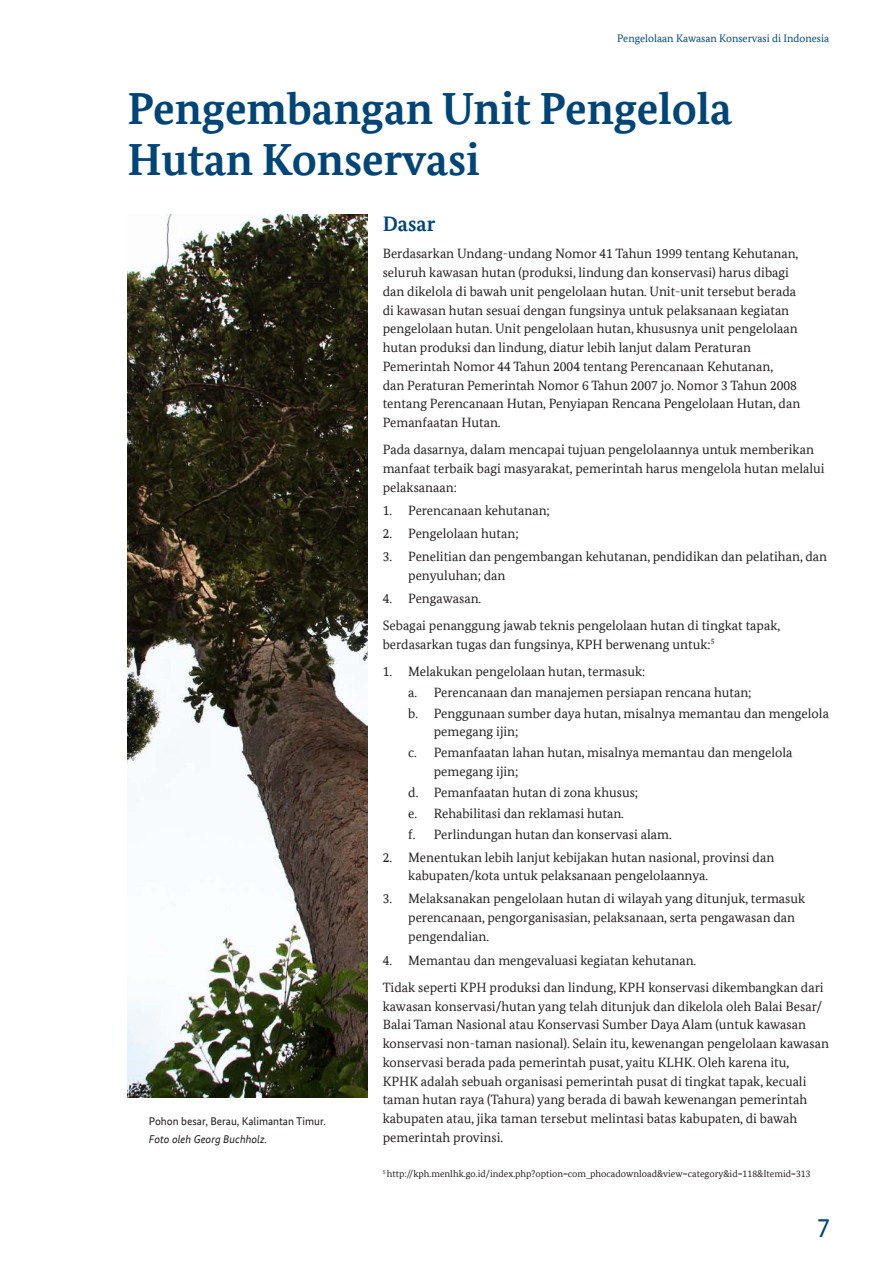
<style>
.page{position:relative;width:893px;height:1263px;background:#fff}
.page>*{position:absolute;margin:0;border:0;box-sizing:border-box;transform-origin:0 0}
.t1{font:700 45px/51px "Bundes Serif Office";color:#004578}
.t2{font:27px "Bundes Sans Office";color:#004578}
.t3{font:700 21px "Bundes Serif Office";color:#004578}
.t4{font:13.5px/18.8px "Bundes Serif Office";color:#231f20}
.t5{font:11.25px "Bundes Sans Office";color:#231f20}
.t6{font:italic 11.25px "Bundes Sans Office";color:#231f20}
.t7{font:10.8px "Bundes Serif Office";color:#004578}
.t8{font:9.75px "Bundes Serif Office";color:#231f20}
</style>
<div class="page">
<img style="left:128px;top:215px;width:240px;height:882px">
<p class="t7" style="left:617px;top:33px;width:213px">Pengelolaan Kawasan Konservasi di Indonesia</p>
<p class="t1" style="left:128px;top:83px;width:606px">Pengembangan Unit Pengelola<br>Hutan Konservasi</p>
<p class="t5" style="left:149px;top:1115px;width:179px">Pohon besar, Berau, Kalimantan Timur.</p>
<p class="t6" style="left:149px;top:1132px;width:120px">Foto oleh Georg Buchholz.</p>
<p class="t3" style="left:383px;top:211px;width:54px">Dasar</p>
<p class="t4" style="left:383px;top:244px;width:419px">Berdasarkan Undang-undang Nomor 41 Tahun 1999 tentang Kehutanan, seluruh kawasan hutan (produksi, lindung dan konservasi) harus dibagi dan dikelola di bawah unit pengelolaan hutan. Unit-unit tersebut berada di kawasan hutan sesuai dengan fungsinya untuk pelaksanaan kegiatan pengelolaan hutan. Unit pengelolaan hutan, khususnya unit pengelolaan hutan produksi dan lindung, diatur lebih lanjut dalam Peraturan Pemerintah Nomor 44 Tahun 2004 tentang Perencanaan Kehutanan,<br>dan Peraturan Pemerintah Nomor 6 Tahun 2007 jo. Nomor 3 Tahun 2008 tentang Perencanaan Hutan, Penyiapan Rencana Pengelolaan Hutan, dan Pemanfaatan Hutan.</p>
<p class="t4" style="left:383px;top:440px;width:443px">Pada dasarnya, dalam mencapai tujuan pengelolaannya untuk memberikan manfaat terbaik bagi masyarakat, pemerintah harus mengelola hutan melalui pelaksanaan:</p>
<p class="t4" style="left:383px;top:501px;width:169px">1. Perencanaan kehutanan;</p>
<p class="t4" style="left:383px;top:524px;width:137px">2. Pengelolaan hutan;</p>
<p class="t4" style="left:408px;top:547px;width:420px;text-indent:-26px">3. Penelitian dan pengembangan kehutanan, pendidikan dan pelatihan, dan penyuluhan; dan</p>
<p class="t4" style="left:383px;top:588px;width:100px">4. Pengawasan.</p>
<p class="t4" style="left:383px;top:616px;width:399px">Sebagai penanggung jawab teknis pengelolaan hutan di tingkat tapak, berdasarkan tugas dan fungsinya, KPH berwenang untuk:<sup>5</sup></p>
<p class="t4" style="left:383px;top:662px;width:264px">1. Melakukan pengelolaan hutan, termasuk:</p>
<p class="t4" style="left:408px;top:683px;width:345px">a. Perencanaan dan manajemen persiapan rencana hutan;</p>
<p class="t4" style="left:434px;top:703px;width:397px;text-indent:-26px">b. Penggunaan sumber daya hutan, misalnya memantau dan mengelola pemegang ijin;</p>
<p class="t4" style="left:434px;top:743px;width:360px;text-indent:-26px">c. Pemanfaatan lahan hutan, misalnya memantau dan mengelola pemegang ijin;</p>
<p class="t4" style="left:408px;top:783px;width:232px">d. Pemanfaatan hutan di zona khusus;</p>
<p class="t4" style="left:408px;top:804px;width:217px">e. Rehabilitasi dan reklamasi hutan.</p>
<p class="t4" style="left:408px;top:824px;width:265px">f. Perlindungan hutan dan konservasi alam.</p>
<p class="t4" style="left:408px;top:847px;width:368px;text-indent:-26px">2. Menentukan lebih lanjut kebijakan hutan nasional, provinsi dan kabupaten/kota untuk pelaksanaan pengelolaannya.</p>
<p class="t4" style="left:408px;top:889px;width:399px;text-indent:-26px">3. Melaksanakan pengelolaan hutan di wilayah yang ditunjuk, termasuk perencanaan, pengorganisasian, pelaksanaan, serta pengawasan dan pengendalian.</p>
<p class="t4" style="left:383px;top:950px;width:315px">4. Memantau dan mengevaluasi kegiatan kehutanan.</p>
<p class="t4" style="left:383px;top:978px;width:448px">Tidak seperti KPH produksi dan lindung, KPH konservasi dikembangkan dari kawasan konservasi/hutan yang telah ditunjuk dan dikelola oleh Balai Besar/ Balai Taman Nasional atau Konservasi Sumber Daya Alam (untuk kawasan konservasi non-taman nasional). Selain itu, kewenangan pengelolaan kawasan konservasi berada pada pemerintah pusat, yaitu KLHK. Oleh karena itu,<br>KPHK adalah sebuah organisasi pemerintah pusat di tingkat tapak, kecuali taman hutan raya (Tahura) yang berada di bawah kewenangan pemerintah kabupaten atau, jika taman tersebut melintasi batas kabupaten, di bawah pemerintah provinsi.</p>
<p class="t8" style="left:383px;top:1168px;width:429px"><sup>5</sup> http://kph.menlhk.go.id/index.php?option=com_phocadownload&amp;view=category&amp;id=118&amp;Itemid=313</p>
<h2 class="t2" style="left:817px;top:1212px;width:15px">7</h2>
</div>
